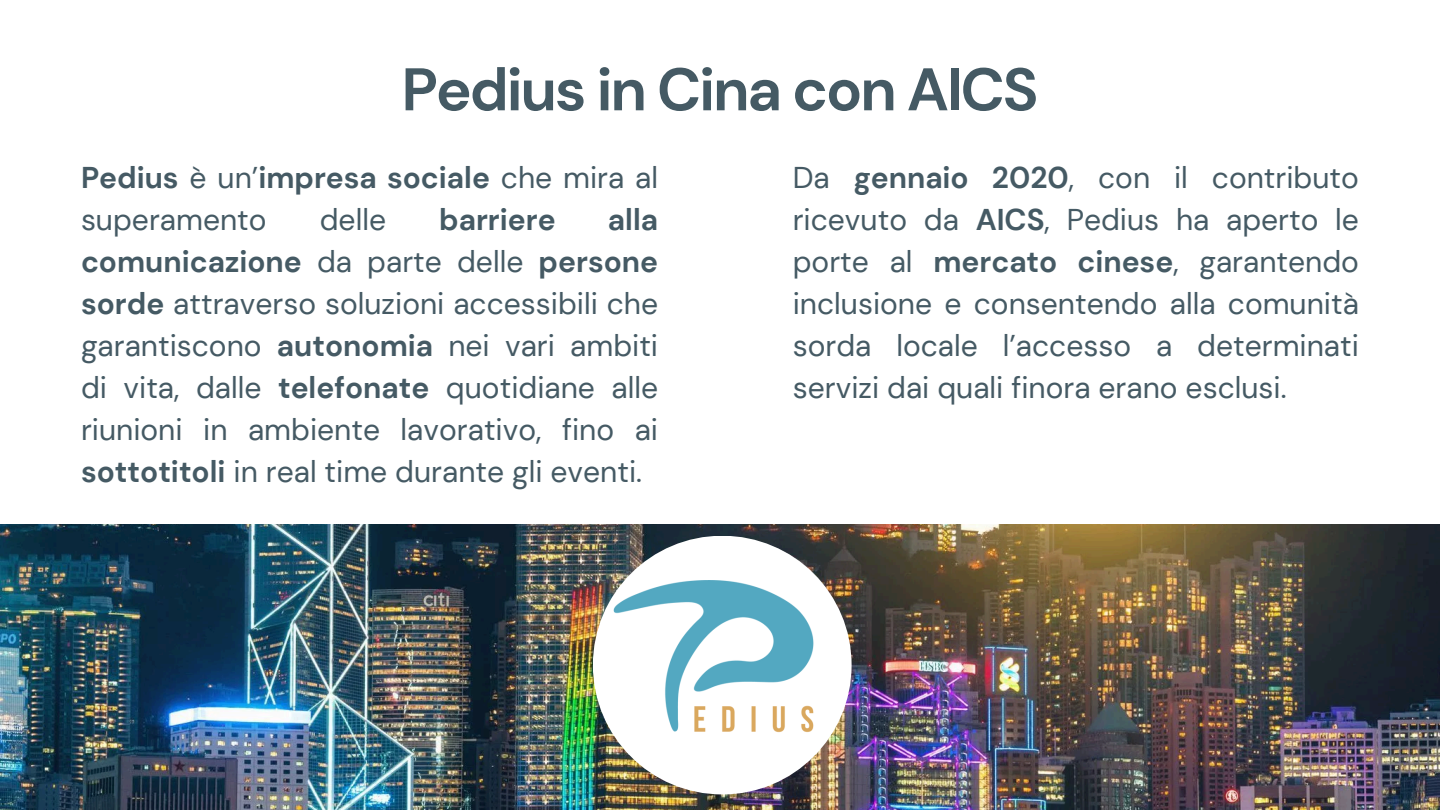
<style>
.page{position:relative;width:1440px;height:810px;background:#fff}
.page>*{position:absolute;margin:0;border:0;box-sizing:border-box;transform-origin:0 0}
.t1{font:700 60px "DM Sans";letter-spacing:-.035em;color:#455a64}
.t2{font:30px/42px "DM Sans";color:#455a64;text-align:justify}
.t3{font:700 30px "DM Sans";color:#455a64}
.s1{font-weight:700}
</style>
<div class="page">
<img style="left:0;top:525px;width:1440px;height:285px">
<div style="left:593px;top:536px;width:259px;height:258px;background:#fff;border-radius:50%"></div>
<img style="left:613px;top:580px;width:224px;height:164px">
<p class="t1" style="left:402px;top:51px;width:638px">Pedius in Cina con AICS</p>
<p class="t2" style="left:81px;top:157px;width:579px"><span class="s1">Pedius</span> è un’<span class="s1">impresa sociale</span> che mira al superamento</p>
<p class="t2" style="left:81px;top:199px;width:579px;text-indent:527px"><span class="s1">alla comunicazione</span> da parte delle <span class="s1">persone sorde</span> attraverso soluzioni accessibili che garantiscono <span class="s1">autonomia</span> nei vari ambiti di vita, dalle <span class="s1">telefonate</span> quotidiane alle riunioni in ambiente lavorativo, fino ai <span class="s1">sottotitoli</span> in real time durante gli eventi.</p>
<p class="t2" style="left:320px;top:199px;width:68px">delle</p>
<p class="t3" style="left:439px;top:200px;width:118px">barriere</p>
<p class="t2" style="left:793px;top:157px;width:568px">Da <span class="s1">gennaio 2020</span>, con il contributo ricevuto da <span class="s1">AICS</span>, Pedius ha aperto le porte al <span class="s1">mercato cinese</span>, garantendo inclusione e consentendo alla comunità sorda locale l’accesso a determinati servizi dai quali finora erano esclusi.</p>
</div>
